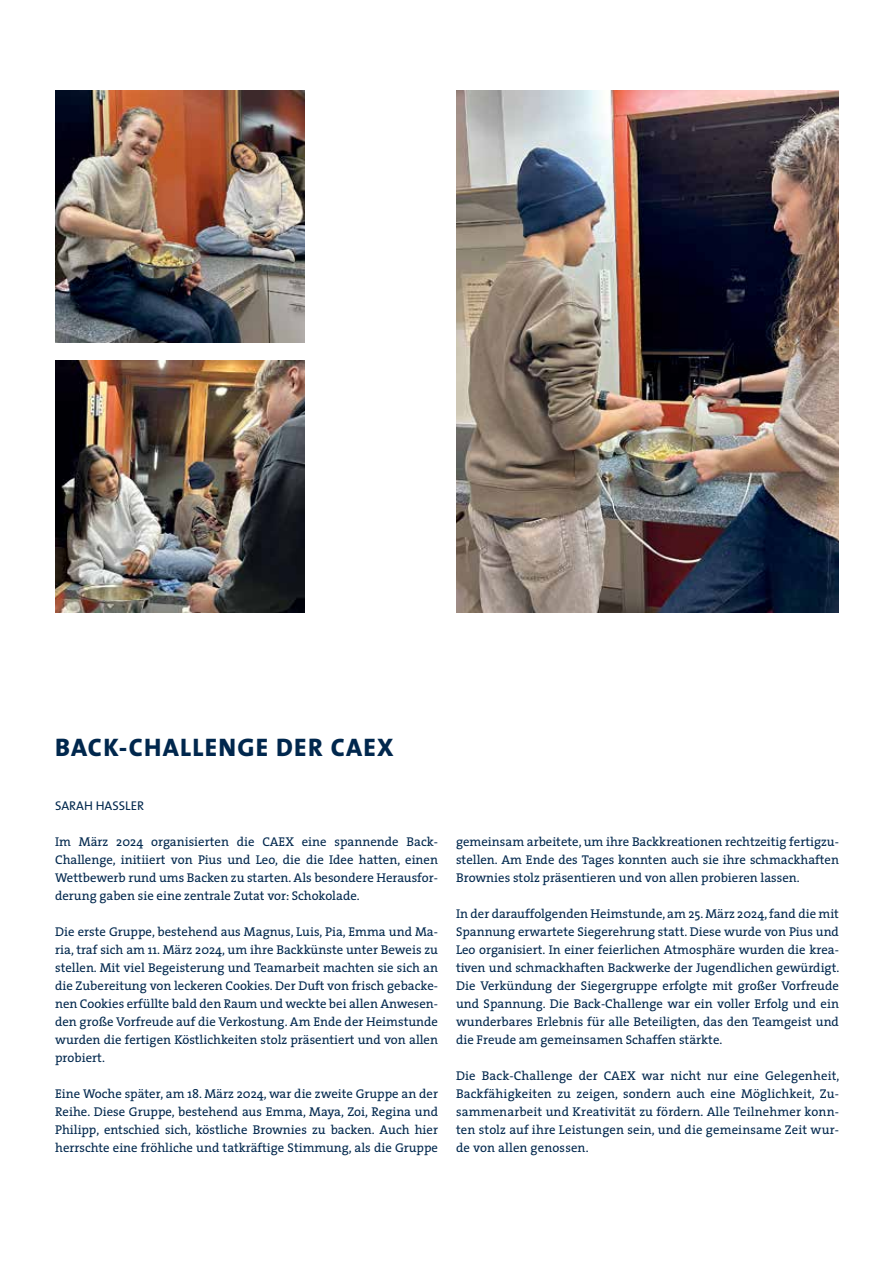
<style>
.page{position:relative;width:893px;height:1263px;background:#fff}
.page>*{position:absolute;margin:0;border:0;box-sizing:border-box;transform-origin:0 0}
.t1{font:800 25.5px "The Sans";letter-spacing:.05em;color:#00274d}
.t2{font:12.75px/18px "The Serif";color:#00274d;text-align:justify}
.t3{font:12.75px "The Sans";color:#00274d}
</style>
<div class="page">
<img style="left:456px;top:90px;width:383px;height:522px">
<img style="left:55px;top:90px;width:249px;height:252px">
<img style="left:55px;top:360px;width:249px;height:252px">
<h1 class="t1" style="left:55px;top:726px;width:340px">BACK-CHALLENGE DER CAEX</h1>
<p class="t3" style="left:55px;top:795px;width:90px">SARAH HASSLER</p>
<p class="t2" style="left:55px;top:832px;width:384px">Im März 2024 organisierten die CAEX eine spannende Back-Challenge, initiiert von Pius und Leo, die die Idee hatten, einen Wettbewerb rund ums Backen zu starten. Als besondere Herausfor&shy;derung gaben sie eine zentrale Zutat vor: Schokolade.</p>
<p class="t2" style="left:55px;top:922px;width:384px">Die erste Gruppe, bestehend aus Magnus, Luis, Pia, Emma und Ma&shy;ria, traf sich am 11. März 2024, um ihre Backkünste unter Beweis zu stellen. Mit viel Begeisterung und Teamarbeit machten sie sich an die Zubereitung von leckeren Cookies. Der Duft von frisch gebacke&shy;nen Cookies erfüllte bald den Raum und weckte bei allen Anwesen&shy;den große Vorfreude auf die Verkostung. Am Ende der Heimstunde wurden die fertigen Köstlichkeiten stolz präsentiert und von allen probiert.</p>
<p class="t2" style="left:55px;top:1084px;width:384px">Eine Woche später, am 18. März 2024, war die zweite Gruppe an der Reihe. Diese Gruppe, bestehend aus Emma, Maya, Zoi, Regina und Philipp, entschied sich, köstliche Brownies zu backen. Auch hier herrschte eine fröhliche und tatkräftige Stimmung, als die Gruppe</p>
<p class="t2" style="left:456px;top:832px;width:384px">gemeinsam arbeitete, um ihre Backkreationen rechtzeitig fertigzu&shy;stellen. Am Ende des Tages konnten auch sie ihre schmackhaften Brownies stolz präsentieren und von allen probieren lassen.</p>
<p class="t2" style="left:456px;top:904px;width:385px">In der darauffolgenden Heimstunde, am 25. März 2024, fand die mit Spannung erwartete Siegerehrung statt. Diese wurde von Pius und Leo organisiert. In einer feierlichen Atmosphäre wurden die krea&shy;tiven und schmackhaften Backwerke der Jugendlichen gewürdigt.<br>Die Verkündung der Siegergruppe erfolgte mit großer Vorfreude und Spannung. Die Back-Challenge war ein voller Erfolg und ein wunderbares Erlebnis für alle Beteiligten, das den Teamgeist und die Freude am gemeinsamen Schaffen stärkte.</p>
<p class="t2" style="left:456px;top:1066px;width:385px">Die Back-Challenge der CAEX war nicht nur eine Gelegenheit, Backfähigkeiten zu zeigen, sondern auch eine Möglichkeit, Zu&shy;sammenarbeit und Kreativität zu fördern. Alle Teilnehmer konn&shy;ten stolz auf ihre Leistungen sein, und die gemeinsame Zeit wur&shy;de von allen genossen.</p>
</div>
